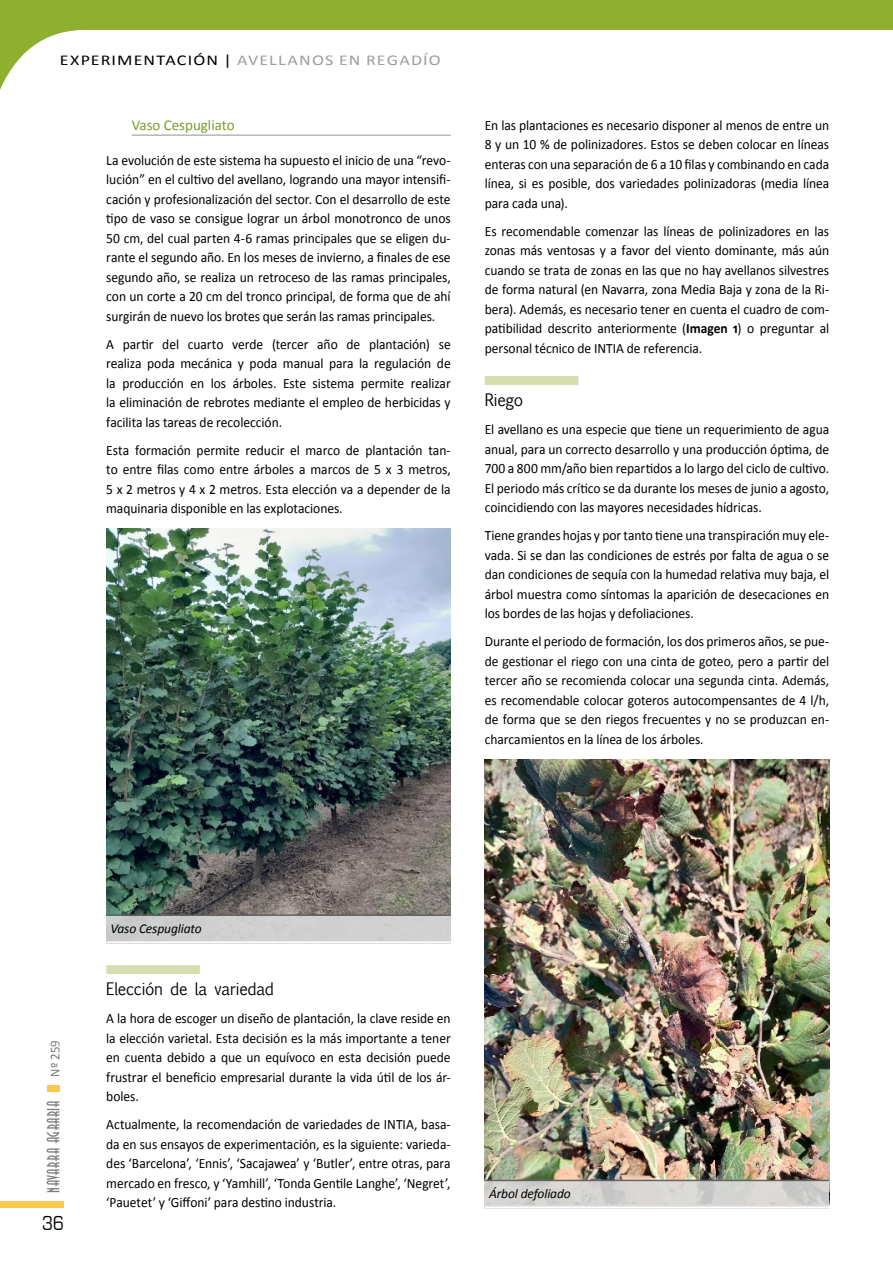
<style>
.page{position:relative;width:893px;height:1263px;background:#fff}
.page>*{position:absolute;margin:0;border:0;box-sizing:border-box;transform-origin:0 0}
.t1{font:21px "Eurostile T";color:#000;scale:.85 1}
.t2{font:16.5px "Euphemia UCAS";letter-spacing:-.02em;color:#000;scale:.94 1}
.t3{font:16.5px "Anastasia";letter-spacing:.04em;color:#7c7b7b;scale:.95 1}
.t4{font:15px "Calibri";letter-spacing:.065em;color:#9d9d9c;scale:1.2 1}
.t5{font:15px "Calibri";color:#7c9b2a}
.t6{font:14.25px/19.5px "Calibri";letter-spacing:-.005em;color:#000;text-align:justify;scale:.95 1}
.t7{font:italic 13.5px "Calibri";letter-spacing:-.01em;color:#000}
.t8{font:13.5px "Calibri";color:#7c7b7b;scale:.95 1}
.s1{color:#000}
.s2{font-weight:700}
</style>
<div class="page">
<svg style="left:0;top:0;width:893px;height:136px"></svg>
<div style="left:0;top:1201px;width:64px;height:7px;background:#fdc64f"></div>
<div style="left:47px;top:1085px;width:13px;height:6px;background:#fdc64f"></div>
<hr style="left:132px;top:135px;width:319px;height:1px;background:#9d9d9c">
<div style="left:106px;top:965px;width:94px;height:9px;background:#d6deb0"></div>
<img style="left:106px;top:529px;width:345px;height:385px">
<div style="left:485px;top:376px;width:93px;height:9px;background:#d6deb0"></div>
<img style="left:485px;top:759px;width:344px;height:421px">
<div style="left:106px;top:916px;width:345px;height:27px;background:#d0cfcf"></div>
<hr style="left:106px;top:914px;width:345px;height:2px;background:#646363">
<hr style="left:106px;top:941px;width:345px;height:2px;background:#fff">
<svg style="left:485px;top:1181px;width:344px;height:28px;background:#d4d3d1"></svg>
<hr style="left:485px;top:1180px;width:344px;height:1px;background:#646363">
<hr style="left:485px;top:1207px;width:344px;height:1px;background:#fff">
<p class="t4" style="left:60px;top:50px;width:319px"><span class="s1">EXPERIMENTACIÓN |</span> AVELLANOS EN REGADÍO</p>
<p class="t5" style="left:132px;top:116px;width:104px">Vaso Cespugliato</p>
<p class="t6" style="left:106px;top:150px;width:364px">La evolución de este sistema ha supuesto el inicio de una “revo&shy;lución” en el cultivo del avellano, logrando una mayor intensifi&shy;cación y profesionalización del sector. Con el desarrollo de este tipo de vaso se consigue lograr un árbol monotronco de unos 50 cm, del cual parten 4-6 ramas principales que se eligen du&shy;rante el segundo año. En los meses de invierno, a finales de ese segundo año, se realiza un retroceso de las ramas principales, con un corte a 20 cm del tronco principal, de forma que de ahí surgirán de nuevo los brotes que serán las ramas principales.</p>
<p class="t6" style="left:106px;top:334px;width:364px">A partir del cuarto verde (tercer año de plantación) se realiza poda mecánica y poda manual para la regulación de la producción en los árboles. Este sistema permite realizar la eliminación de rebrotes mediante el empleo de herbicidas y facilita las tareas de recolección.</p>
<p class="t6" style="left:106px;top:440px;width:364px">Esta formación permite reducir el marco de plantación tan&shy;to entre filas como entre árboles a marcos de 5 x 3 metros, 5 x 2 metros y 4 x 2 metros. Esta elección va a depender de la maquinaria disponible en las explotaciones.</p>
<p class="t6" style="left:485px;top:115px;width:364px">En las plantaciones es necesario disponer al menos de entre un 8 y un 10 % de polinizadores. Estos se deben colocar en líneas enteras con una separación de 6 a 10 filas y combinando en cada línea, si es posible, dos variedades polinizadoras (media línea para cada una).</p>
<p class="t6" style="left:485px;top:221px;width:364px">Es recomendable comenzar las líneas de polinizadores en las zonas más ventosas y a favor del viento dominante, más aún cuando se trata de zonas en las que no hay avellanos silvestres de forma natural (en Navarra, zona Media Baja y zona de la Ri&shy;bera). Además, es necesario tener en cuenta el cuadro de com&shy;patibilidad descrito anteriormente (<span class="s2">Imagen 1</span>) o preguntar al personal técnico de INTIA de referencia.</p>
<p class="t2" style="left:485px;top:388px;width:42px">Riego</p>
<p class="t6" style="left:485px;top:420px;width:364px">El avellano es una especie que tiene un requerimiento de agua anual, para un correcto desarrollo y una producción óptima, de 700 a 800 mm/año bien repartidos a lo largo del ciclo de cultivo.<br>El periodo más crítico se da durante los meses de junio a agosto, coincidiendo con las mayores necesidades hídricas.</p>
<p class="t6" style="left:485px;top:526px;width:364px">Tiene grandes hojas y por tanto tiene una transpiración muy ele&shy;vada. Si se dan las condiciones de estrés por falta de agua o se dan condiciones de sequía con la humedad relativa muy baja, el árbol muestra como síntomas la aparición de desecaciones en los bordes de las hojas y defoliaciones.</p>
<p class="t6" style="left:485px;top:632px;width:364px">Durante el periodo de formación, los dos primeros años, se pue&shy;de gestionar el riego con una cinta de goteo, pero a partir del tercer año se recomienda colocar una segunda cinta. Además, es recomendable colocar goteros autocompensantes de 4 l/h, de forma que se den riegos frecuentes y no se produzcan en&shy;charcamientos en la línea de los árboles.</p>
<p class="t8" style="left:47px;top:1077px;width:40px;rotate:-90deg">Nº 259</p>
<p class="t3" style="left:44px;top:1193px;width:99px;rotate:-90deg">NAVARRA AGRARIA</p>
<h1 class="t1" style="left:42px;top:1212px;width:27px">36</h1>
<p class="t7" style="left:111px;top:920px;width:93px">Vaso Cespugliato</p>
<p class="t2" style="left:106px;top:977px;width:180px">Elección de la variedad</p>
<p class="t6" style="left:106px;top:1009px;width:364px">A la hora de escoger un diseño de plantación, la clave reside en la elección varietal. Esta decisión es la más importante a tener en cuenta debido a que un equívoco en esta decisión puede frustrar el beneficio empresarial durante la vida útil de los ár&shy;boles.</p>
<p class="t6" style="left:106px;top:1115px;width:364px">Actualmente, la recomendación de variedades de INTIA, basa&shy;da en sus ensayos de experimentación, es la siguiente: varieda&shy;des ‘Barcelona’, ‘Ennis’, ‘Sacajawea’ y ‘Butler’, entre otras, para mercado en fresco, y ‘Yamhill’, ‘Tonda Gentile Langhe’, ‘Negret’, ‘Pauetet’ y ‘Giffoni’ para destino industria.</p>
<p class="t7" style="left:489px;top:1185px;width:83px">Árbol defoliado</p>
</div>
